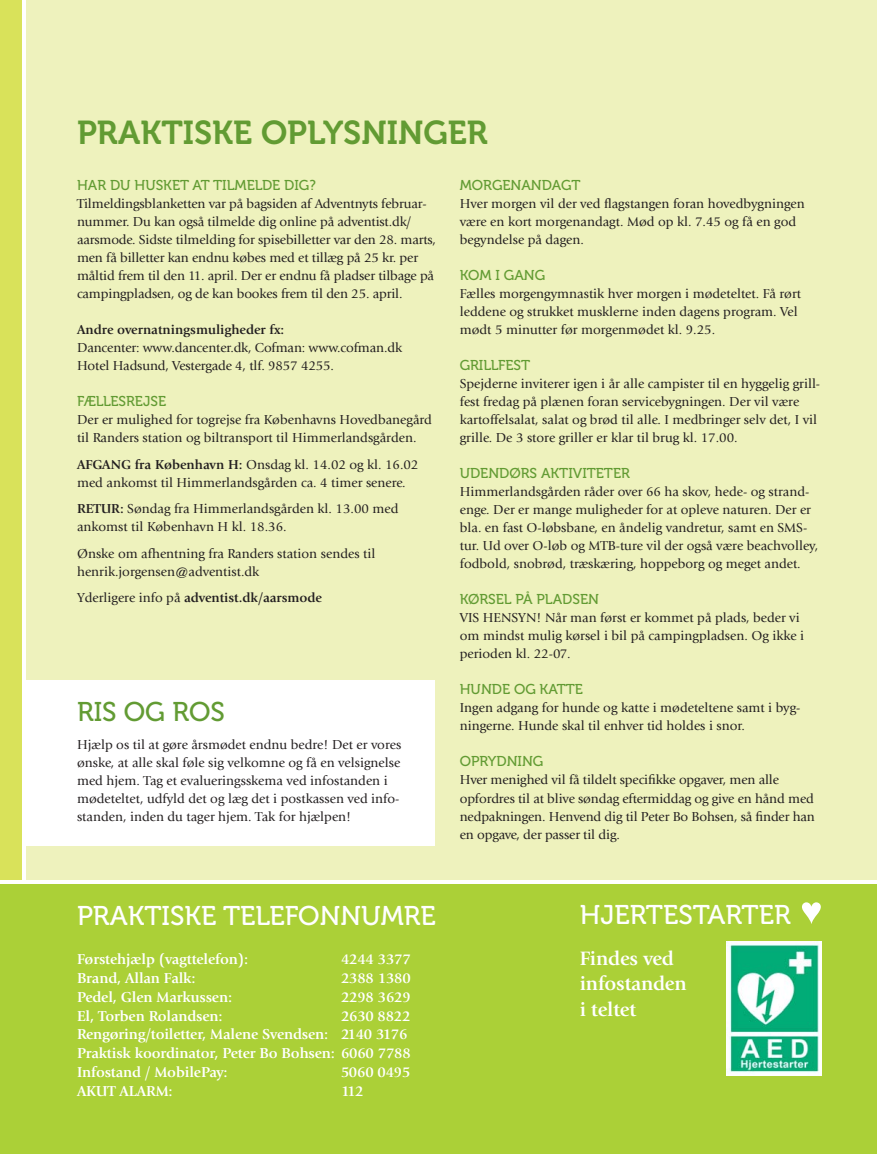
<style>
.page{position:relative;width:877px;height:1154px;background:#fff}
.page>*{position:absolute;margin:0;border:0;box-sizing:border-box;transform-origin:0 0}
.t1{font:33px "Museo 700";color:#629b33}
.t2{font:27px "Museo 500";color:#fff}
.t3{font:27px "Museo 500";color:#629b33}
.t4{font:700 20.1px/25.5px "Giovanni";letter-spacing:-.01em;color:#fff}
.t5{font:700 15px/18.8px "Giovanni";letter-spacing:-.01em;color:#fff}
.t6{font:14.25px "Museo 500";color:#629b33}
.t7{font:13.5px/18px "Giovanni";color:#231f20}
.t8{font:700 13.5px "Giovanni";color:#231f20}
.s1{font-weight:700}
.s2{font-weight:400}
</style>
<div class="page">
<div style="left:0;top:883px;width:877px;height:270px;background:#abd037"></div>
<div style="left:26px;top:0;width:851px;height:879px;background:#eef2bd"></div>
<svg style="left:802px;top:902px;width:19px;height:21px"></svg>
<img style="left:727px;top:941px;width:94px;height:133px">
<div style="left:0;top:0;width:22px;height:879px;background:#d9e25a"></div>
<div style="left:26px;top:679px;width:408px;height:166px;background:#fff"></div>
<h1 class="t1" style="left:77px;top:121px;width:412px">PRAKTISKE OPLYSNINGER</h1>
<p class="t6" style="left:77px;top:180px;width:240px">HAR DU HUSKET AT TILMELDE DIG?</p>
<p class="t7" style="left:77px;top:196px;width:360px">Tilmeldingsblanketten var på bagsiden af Adventnyts februar&shy;nummer. Du kan også tilmelde dig online på adventist.dk/ aarsmode. Sidste tilmelding for spisebilletter var den 28. marts, men få billetter kan endnu købes med et tillæg på 25 kr. per måltid frem til den 11. april. Der er endnu få pladser tilbage på campingpladsen, og de kan bookes frem til den 25. april.</p>
<p class="t8" style="left:77px;top:324px;width:209px">Andre overnatningsmuligheder fx:</p>
<p class="t7" style="left:77px;top:340px;width:326px">Dancenter: www.dancenter.dk, Cofman: www.cofman.dk<br>Hotel Hadsund, Vestergade 4, tlf. 9857 4255.</p>
<p class="t6" style="left:77px;top:396px;width:91px">FÆLLESREJSE</p>
<p class="t7" style="left:77px;top:412px;width:356px">Der er mulighed for togrejse fra Københavns Hovedbanegård til Randers station og biltransport til Himmerlandsgården.</p>
<p class="t7" style="left:77px;top:456px;width:343px"><span class="s1">AFGANG fra København H:</span> Onsdag kl. 14.02 og kl. 16.02 med ankomst til Himmerlandsgården ca. 4 timer senere.</p>
<p class="t7" style="left:77px;top:501px;width:323px"><span class="s1">RETUR:</span> Søndag fra Himmerlandsgården kl. 13.00 med ankomst til København H kl. 18.36.</p>
<p class="t7" style="left:77px;top:545px;width:300px">Ønske om afhentning fra Randers station sendes til henrik.jorgensen@adventist.dk</p>
<p class="t8" style="left:77px;top:592px;width:246px"><span class="s2">Yderligere info på</span> adventist.dk/aarsmode</p>
<h2 class="t3" style="left:77px;top:701px;width:149px">RIS OG ROS</h2>
<p class="t7" style="left:77px;top:737px;width:326px">Hjælp os til at gøre årsmødet endnu bedre! Det er vores ønske, at alle skal føle sig velkomne og få en velsignelse med hjem. Tag et evaluerings skema ved infostanden i mødeteltet, udfyld det og læg det i postkassen ved info&shy;standen, inden du tager hjem. Tak for hjælpen!</p>
<p class="t6" style="left:460px;top:180px;width:122px">MORGENANDAGT</p>
<p class="t7" style="left:460px;top:196px;width:346px">Hver morgen vil der ved flagstangen foran hovedbygningen være en kort morgenandagt. Mød op kl. 7.45 og få en god begyndelse på dagen.</p>
<p class="t6" style="left:460px;top:270px;width:87px">KOM I GANG</p>
<p class="t7" style="left:460px;top:286px;width:343px">Fælles morgengymnastik hver morgen i mødeteltet. Få rørt leddene og strukket musklerne inden dagens program. Vel mødt 5 minutter før morgenmødet kl. 9.25.</p>
<p class="t6" style="left:460px;top:360px;width:72px">GRILLFEST</p>
<p class="t7" style="left:460px;top:376px;width:362px">Spejderne inviterer igen i år alle campister til en hyggelig grill&shy;fest fredag på plænen foran servicebygningen. Der vil være kartoffelsalat, salat og brød til alle. I medbringer selv det, I vil grille. De 3 store griller er klar til brug kl. 17.00.</p>
<p class="t6" style="left:460px;top:468px;width:172px">UDENDØRS AKTIVITETER</p>
<p class="t7" style="left:460px;top:484px;width:360px">Himmerlandsgården råder over 66 ha skov, hede- og strand&shy;enge. Der er mange muligheder for at opleve naturen. Der er bla. en fast O-løbsbane, en åndelig vandretur, samt en SMS&shy;tur. Ud over O-løb og MTB-ture vil der også være beachvolley, fodbold, snobrød, træskæring, hoppeborg og meget andet.</p>
<p class="t6" style="left:460px;top:594px;width:141px">KØRSEL PÅ PLADSEN</p>
<p class="t7" style="left:460px;top:610px;width:346px">VIS HENSYN! Når man først er kommet på plads, beder vi om mindst mulig kørsel i bil på campingpladsen. Og ikke i perioden kl. 22-07.</p>
<p class="t6" style="left:460px;top:684px;width:125px">HUNDE OG KATTE</p>
<p class="t7" style="left:460px;top:700px;width:342px">Ingen adgang for hunde og katte i mødeteltene samt i byg&shy;ningerne. Hunde skal til enhver tid holdes i snor.</p>
<p class="t6" style="left:460px;top:756px;width:85px">OPRYDNING</p>
<p class="t7" style="left:460px;top:772px;width:357px">Hver menighed vil få tildelt specifikke opgaver, men alle opfordres til at blive søndag eftermiddag og give en hånd med nedpakningen. Henvend dig til Peter Bo Bohsen, så finder han en opgave, der passer til dig.</p>
<h2 class="t2" style="left:77px;top:905px;width:360px">PRAKTISKE TELEFONNUMRE</h2>
<p class="t5" style="left:77px;top:950px;width:173px">Førstehjælp (vagttelefon):</p>
<p class="t5" style="left:341px;top:950px;width:71px">4244 3377</p>
<p class="t5" style="left:77px;top:969px;width:120px">Brand, Allan Falk:</p>
<p class="t5" style="left:341px;top:969px;width:71px">2388 1380</p>
<p class="t5" style="left:77px;top:988px;width:157px">Pedel, Glen Markussen:</p>
<p class="t5" style="left:341px;top:988px;width:71px">2298 3629</p>
<p class="t5" style="left:77px;top:1007px;width:147px">El, Torben Rolandsen:</p>
<p class="t5" style="left:77px;top:1007px;width:335px;text-indent:264px">2630 8822<br>Rengøring/toiletter, Malene Svendsen: 2140 3176<br>Praktisk koordinator, Peter Bo Bohsen: 6060 7788<br>Infostand / MobilePay:</p>
<p class="t5" style="left:341px;top:1063px;width:71px">5060 0495</p>
<p class="t5" style="left:77px;top:1082px;width:97px">AKUT ALARM:</p>
<p class="t5" style="left:341px;top:1082px;width:24px">112</p>
<h2 class="t2" style="left:580px;top:904px;width:213px">HJERTESTARTER</h2>
<h3 class="t4" style="left:580px;top:947px;width:109px">Findes ved infostanden i teltet</h3>
</div>
